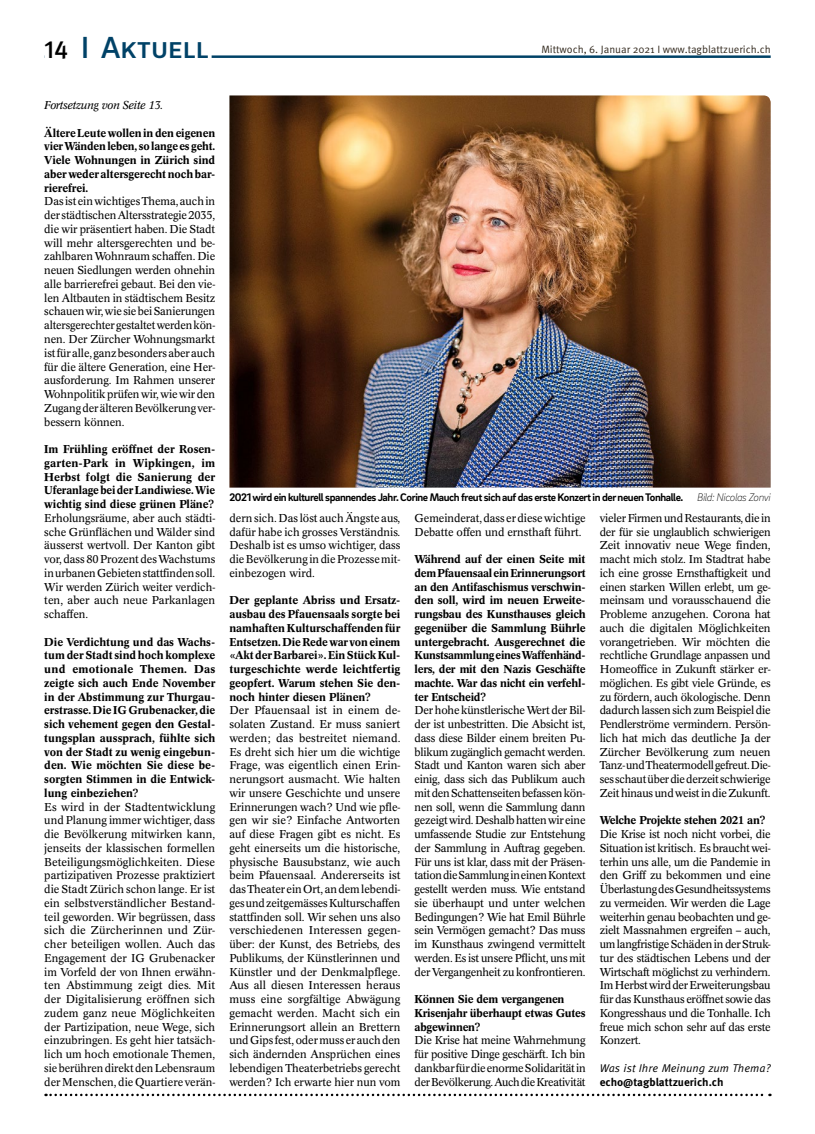
<style>
.page{position:relative;width:815px;height:1134px;background:#fff}
.page>*{position:absolute;margin:0;border:0;box-sizing:border-box;transform-origin:0 0}
.t1{font:500 31.25px "Brix Sans";color:#004267}
.t2{font:11.25px/13.8px "Concorde Pro";letter-spacing:-.01em;color:#000;text-align:justify}
.t3{font:500 11.25px/13.8px "Concorde Pro";letter-spacing:-.005em;color:#000;text-align:justify}
.t4{font:700 11.25px "Brix Sans";letter-spacing:-.035em;color:#000}
.t5{font:11.25px "Meta Pro Norm Ita";letter-spacing:.005em;color:#000}
.t6{font:700 11.25px "Meta Pro";color:#000}
.t7{font:italic 11.25px "Concorde Pro";letter-spacing:-.025em;color:#000}
.t8{font:10.62px "Meta Pro Norm";color:#332a1f}
.s1{font-family:"Meta Pro";font-size:25px;color:#000}
.s2{font-weight:200;font-style:italic}
</style>
<div class="page">
<hr style="left:44px;top:55px;width:727px;height:3px;background:#004267">
<hr style="left:44px;top:54px;width:168px;height:4px;background:#fff">
<svg style="left:46px;top:1094px;width:724px;height:2px"></svg>
<img style="left:229px;top:95px;width:542px;height:393px">
<h1 class="t1" style="left:44px;top:27px;width:166px"><span class="s1">14</span> I Aktuell</h1>
<p class="t8" style="left:541px;top:41px;width:231px">Mittwoch, 6. Januar 2021 I www.tagblattzuerich.ch</p>
<p class="t7" style="left:44px;top:98px;width:121px">Fortsetzung von Seite 13.</p>
<p class="t3" style="left:44px;top:126px;width:173px">Ältere Leute wollen in den eigenen vier Wänden leben, so lange es geht.<br>Viele Wohnungen in Zürich sind aber weder altersgerecht noch bar&shy;rierefrei.</p>
<p class="t2" style="left:44px;top:195px;width:173px">Das ist ein wichtiges Thema, auch in der städtischen Altersstrategie 2035, die wir präsentiert haben. Die Stadt will mehr altersgerechten und be&shy;zahlbaren Wohnraum schaffen. Die neuen Siedlungen werden ohnehin alle barrierefrei gebaut. Bei den vie&shy;len Altbauten in städtischem Besitz schauen wir, wie sie bei Sanierungen altersgerechter gestaltet werden kön&shy;nen. Der Zürcher Wohnungsmarkt ist für alle, ganz besonders aber auch für die ältere Generation, eine Her&shy;ausforderung. Im Rahmen unserer Wohnpolitik prüfen wir, wie wir den Zugang der älteren Bevölkerung ver&shy;bessern können.</p>
<p class="t3" style="left:44px;top:442px;width:172px">Im Frühling eröffnet der Rosen&shy;garten-Park in Wipkingen, im Herbst folgt die Sanierung der Uferanlage bei der Landiwiese. Wie wichtig sind diese grünen Pläne?</p>
<p class="t2" style="left:44px;top:511px;width:173px">Erholungsräume, aber auch städti&shy;sche Grünflächen und Wälder sind äusserst wertvoll. Der Kanton gibt vor, dass 80 Prozent des Wachstums in urbanen Gebieten stattfinden soll.<br>Wir werden Zürich weiter verdich&shy;ten, aber auch neue Parkanlagen schaffen.</p>
<p class="t3" style="left:44px;top:635px;width:173px">Die Verdichtung und das Wachs&shy;tum der Stadt sind hoch komplexe und emotionale Themen. Das zeigte sich auch Ende November in der Abstimmung zur Thurgau&shy;erstrasse. Die IG Grubenacker, die sich vehement gegen den Gestal&shy;tungsplan aussprach, fühlte sich von der Stadt zu wenig eingebun&shy;den. Wie möchten Sie diese be&shy;sorgten Stimmen in die Entwick&shy;lung einbeziehen?</p>
<p class="t2" style="left:44px;top:800px;width:173px">Es wird in der Stadtentwicklung und Planung immer wichtiger, dass die Bevölkerung mitwirken kann, jenseits der klassischen formellen Beteiligungsmöglichkeiten. Diese partizipativen Prozesse praktiziert die Stadt Zürich schon lange. Er ist ein selbstverständlicher Bestand&shy;teil geworden. Wir begrüssen, dass sich die Zürcherinnen und Zür&shy;cher beteiligen wollen. Auch das Engagement der IG Grubenacker im Vorfeld der von Ihnen erwähn&shy;ten Abstimmung zeigt dies. Mit der Digitalisierung eröffnen sich zudem ganz neue Möglichkeiten der Partizipation, neue Wege, sich einzubringen. Es geht hier tatsäch&shy;lich um hoch emotionale Themen, sie berühren direkt den Lebensraum der Menschen, die Quartiere verän-</p>
<p class="t4" style="left:229px;top:490px;width:543px">2021 wird ein kulturell spannendes Jahr. Corine Mauch freut sich auf das erste Konzert in der neuen Tonhalle. <span class="s2">Bild: Nicolas Zonvi</span></p>
<p class="t2" style="left:229px;top:511px;width:172px">dern sich. Das löst auch Ängste aus, dafür habe ich grosses Verständnis.<br>Deshalb ist es umso wichtiger, dass die Bevölkerung in die Prozesse mit&shy;einbezogen wird.</p>
<p class="t3" style="left:229px;top:594px;width:173px">Der geplante Abriss und Ersatz&shy;ausbau des Pfauensaals sorgte bei namhaften Kulturschaffenden für Entsetzen. Die Rede war von einem «Akt der Barbarei». Ein Stück Kul&shy;turgeschichte werde leichtfertig geopfert. Warum stehen Sie den&shy;noch hinter diesen Plänen?</p>
<p class="t2" style="left:229px;top:703px;width:173px">Der Pfauensaal ist in einem de&shy;solaten Zustand. Er muss saniert werden; das bestreitet niemand.<br>Es dreht sich hier um die wichtige Frage, was eigentlich einen Erin&shy;nerungsort ausmacht. Wie halten wir unsere Geschichte und unsere Erinnerungen wach? Und wie pfle&shy;gen wir sie? Einfache Antworten auf diese Fragen gibt es nicht. Es geht einerseits um die historische, physische Bausubstanz, wie auch beim Pfauensaal. Andererseits ist das Theater ein Ort, an dem lebendi&shy;ges und zeitgemässes Kulturschaffen stattfinden soll. Wir sehen uns also verschiedenen Interessen gegen&shy;über: der Kunst, des Betriebs, des Publikums, der Künstlerinnen und Künstler und der Denkmalpflege.<br>Aus all diesen Interessen heraus muss eine sorgfältige Abwägung gemacht werden. Macht sich ein Erinnerungsort allein an Brettern und Gips fest, oder muss er auch den sich ändernden Ansprüchen eines lebendigen Theaterbetriebs gerecht werden? Ich erwarte hier nun vom</p>
<p class="t2" style="left:415px;top:511px;width:173px">Gemeinderat, dass er diese wichtige<br>Debatte offen und ernsthaft führt.</p>
<p class="t3" style="left:415px;top:552px;width:173px">Während auf der einen Seite mit dem Pfauensaal ein Erinnerungsort an den Antifaschismus verschwin&shy;den soll, wird im neuen Erweite&shy;rungsbau des Kunsthauses gleich gegenüber die Sammlung Bührle untergebracht. Ausgerechnet die Kunstsammlung eines Waffenhänd&shy;lers, der mit den Nazis Geschäfte machte. War das nicht ein verfehl&shy;ter Entscheid?</p>
<p class="t2" style="left:415px;top:703px;width:173px">Der hohe künstlerische Wert der Bil&shy;der ist unbestritten. Die Absicht ist, dass diese Bilder einem breiten Pu&shy;blikum zugänglich gemacht werden.<br>Stadt und Kanton waren sich aber einig, dass sich das Publikum auch mit den Schattenseiten befassen kön&shy;nen soll, wenn die Sammlung dann gezeigt wird. Deshalb hatten wir eine umfassende Studie zur Entstehung der Sammlung in Auftrag gegeben.<br>Für uns ist klar, dass mit der Präsen&shy;tation die Sammlung in einen Kontext gestellt werden muss. Wie entstand sie überhaupt und unter welchen Bedingungen? Wie hat Emil Bührle sein Vermögen gemacht? Das muss im Kunsthaus zwingend vermittelt werden. Es ist unsere Pflicht, uns mit der Vergangenheit zu konfrontieren.</p>
<p class="t3" style="left:415px;top:992px;width:172px;text-align:left">Können Sie dem vergangenen<br>Krisenjahr überhaupt etwas Gutes abgewinnen?</p>
<p class="t2" style="left:415px;top:1033px;width:173px">Die Krise hat meine Wahrnehmung für positive Dinge geschärft. Ich bin dankbar für die enorme Solidarität in der Bevölkerung. Auch die Kreativität</p>
<p class="t2" style="left:600px;top:511px;width:173px">vieler Firmen und Restaurants, die in der für sie unglaublich schwierigen Zeit innovativ neue Wege finden, macht mich stolz. Im Stadtrat habe ich eine grosse Ernsthaftigkeit und einen starken Willen erlebt, um ge&shy;meinsam und vorausschauend die Probleme anzugehen. Corona hat auch die digitalen Möglichkeiten vorangetrieben. Wir möchten die rechtliche Grundlage anpassen und Homeoffice in Zukunft stärker er&shy;möglichen. Es gibt viele Gründe, es zu fördern, auch ökologische. Denn dadurch lassen sich zum Beispiel die Pendlerströme vermindern. Persön&shy;lich hat mich das deutliche Ja der Zürcher Bevölkerung zum neuen Tanz- und Theatermodell gefreut. Die&shy;ses schaut über die derzeit schwierige Zeit hinaus und weist in die Zukunft.</p>
<p class="t3" style="left:600px;top:814px;width:168px">Welche Projekte stehen 2021 an?</p>
<p class="t2" style="left:600px;top:827px;width:173px">Die Krise ist noch nicht vorbei, die Situation ist kritisch. Es braucht wei&shy;terhin uns alle, um die Pandemie in den Griff zu bekommen und eine Überlastung des Gesundheitssystems zu vermeiden. Wir werden die Lage weiterhin genau beobachten und ge&shy;zielt Massnahmen ergreifen – auch, um langfristige Schäden in der Struk&shy;tur des städtischen Lebens und der Wirtschaft möglichst zu verhindern.<br>Im Herbst wird der Erweiterungsbau für das Kunsthaus eröffnet sowie das Kongresshaus und die Tonhalle. Ich freue mich schon sehr auf das erste Konzert.</p>
<p class="t5" style="left:600px;top:1059px;width:172px">Was ist Ihre Meinung zum Thema?</p>
<p class="t6" style="left:600px;top:1073px;width:125px">echo@tagblattzuerich.ch</p>
</div>
